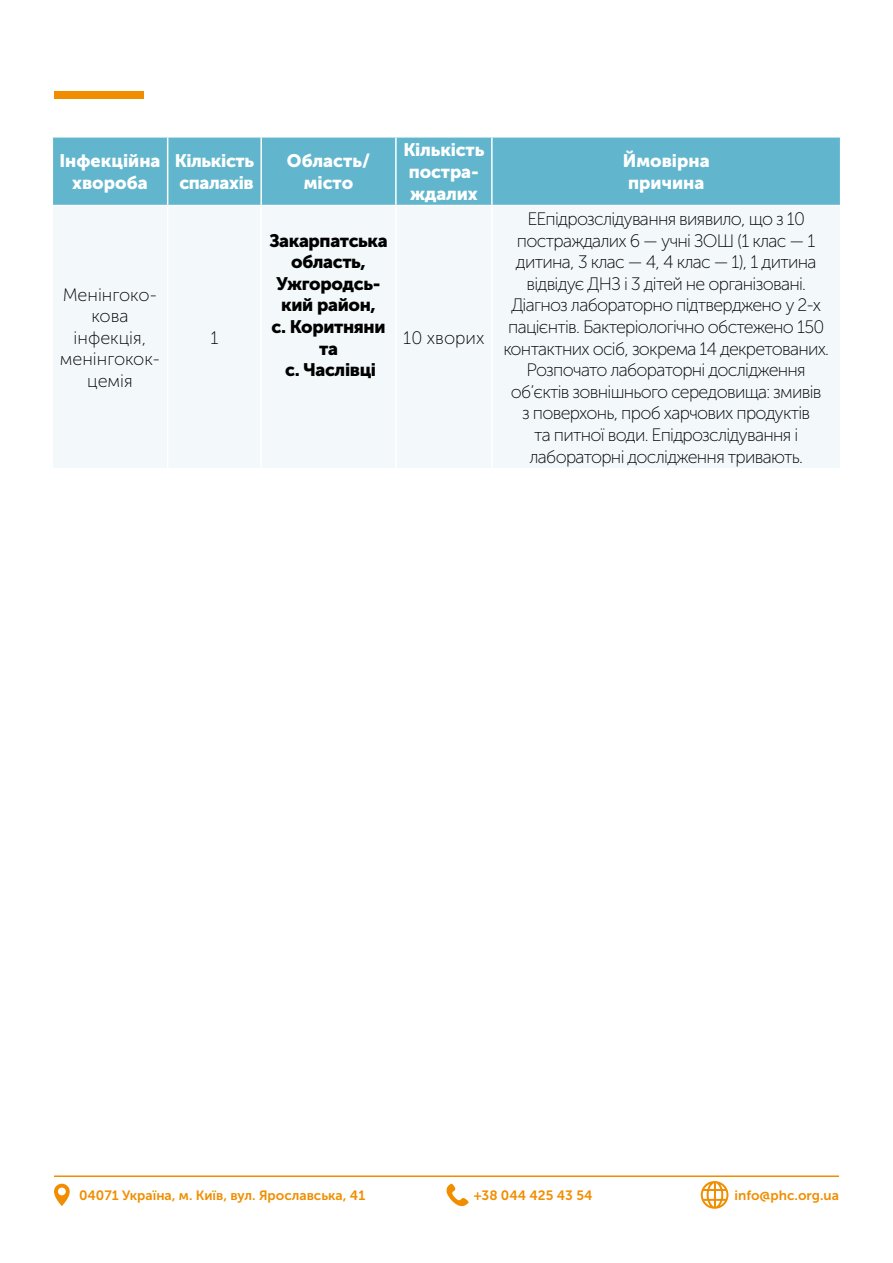
<style>
.page{position:relative;width:893px;height:1263px;background:#fff}
.page>*{position:absolute;margin:0;border:0;box-sizing:border-box;transform-origin:0 0}
.t1{font:18px/21.6px "Museo Sans Cyrl 100";letter-spacing:-.04em;color:#000;text-align:center}
.t2{font:18px/21.6px "Museo Sans Cyrl 900";letter-spacing:-.005em;color:#fff;text-align:center}
.t3{font:18px/21.6px "Museo Sans Cyrl 900";letter-spacing:-.02em;color:#000;text-align:center}
.t4{font:18px/21.6px "Museo Sans Cyrl 100";color:#000;text-align:center}
.t5{font:13.5px "Museo Sans Cyrl 700";color:#f08e00}
</style>
<div class="page">
<hr style="left:54px;top:1175px;width:785px;height:2px;background:#f08e00">
<svg style="left:701px;top:1181px;width:27px;height:28px"></svg>
<svg style="left:54px;top:1184px;width:16px;height:22px"></svg>
<svg style="left:446px;top:1183px;width:23px;height:23px"></svg>
<div style="left:54px;top:91px;width:90px;height:8px;background:#f08e00"></div>
<div style="left:53px;top:138px;width:787px;height:67px;background:#61b6cd"></div>
<div style="left:53px;top:207px;width:787px;height:261px;background:#f3f9fb"></div>
<hr style="left:167px;top:138px;width:1px;height:67px;background:#fff">
<hr style="left:260px;top:138px;width:2px;height:67px;background:#fff">
<hr style="left:395px;top:138px;width:2px;height:67px;background:#fff">
<hr style="left:491px;top:138px;width:2px;height:67px;background:#fff">
<hr style="left:167px;top:206px;width:1px;height:262px;background:#fff">
<hr style="left:260px;top:206px;width:2px;height:262px;background:#fff">
<hr style="left:395px;top:206px;width:2px;height:262px;background:#fff">
<hr style="left:491px;top:206px;width:2px;height:262px;background:#fff">
<p class="t2" style="left:60px;top:150px;width:102px">Інфекційна хвороба</p>
<p class="t2" style="left:175px;top:150px;width:81px;text-align:left">Кількість спалахів</p>
<p class="t2" style="left:287px;top:150px;width:85px">Область/ місто</p>
<p class="t2" style="left:403px;top:139px;width:82px">Кількість постра&shy;ждалих</p>
<p class="t2" style="left:623px;top:150px;width:88px;text-align:left">Ймовірна причина</p>
<p class="t4" style="left:60px;top:284px;width:102px">Менінгоко&shy;кова інфекція, менінгокок&shy;цемія</p>
<p class="t1" style="left:210px;top:327px;width:10px">1</p>
<p class="t3" style="left:269px;top:229px;width:120px">Закарпатська область,<br>Ужгородсь&shy;кий район,<br>с. Коритняни та<br>с. Часлівці</p>
<p class="t4" style="left:403px;top:327px;width:83px">10 хворих</p>
<p class="t1" style="left:503px;top:208px;width:327px">ЕЕпідрозслідування виявило, що з 10 постраждалих 6 — учні ЗОШ (1 клас — 1 дитина, 3 клас — 4, 4 клас — 1), 1 дитина відвідує ДНЗ і 3 дітей не організовані.<br>Діагноз лабораторно підтверджено у 2-х пацієнтів. Бактеріологічно обстежено 150 контактних осіб, зокрема 14 декретованих.<br>Розпочато лабораторні дослідження об’єктів зовнішнього середовища: змивів<br>з поверхонь, проб харчових продуктів<br>та питної води. Епідрозслідування і лабораторні дослідження тривають.</p>
<p class="t5" style="left:79px;top:1188px;width:288px">04071 Україна, м. Київ, вул. Ярославська, 41</p>
<p class="t5" style="left:474px;top:1188px;width:120px">+38 044 425 43 54</p>
<p class="t5" style="left:735px;top:1188px;width:106px">info@phc.org.ua</p>
</div>
